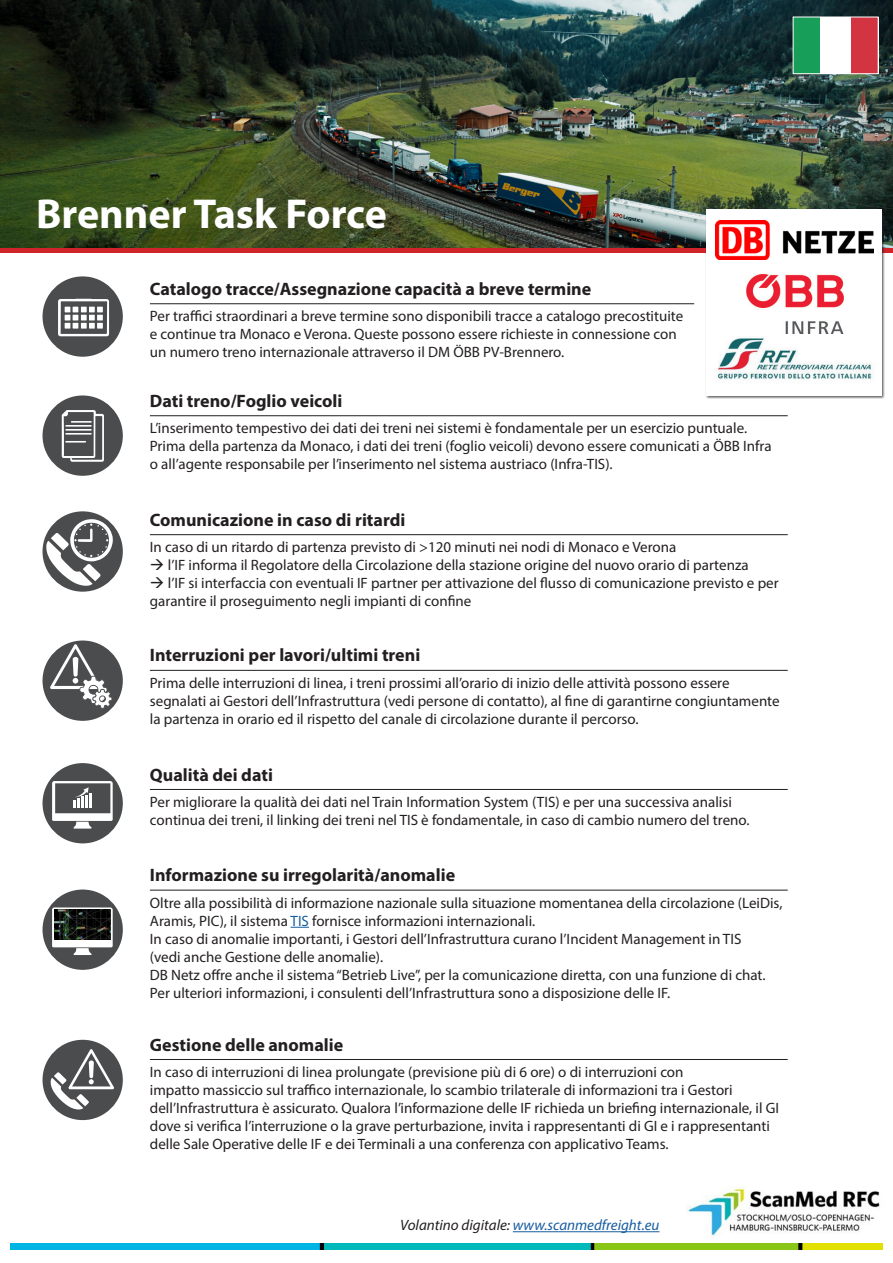
<style>
.page{position:relative;width:893px;height:1263px;background:#fff}
.page>*{position:absolute;margin:0;border:0;box-sizing:border-box;transform-origin:0 0}
.t1{font:700 42px "Myriad Pro";color:#fff}
.Ü1{font:700 18px "Myriad Pro";color:#231f20}
.Text{font:15px/18px "Myriad Pro";color:#231f20}
.t2{font:italic 15px "Myriad Pro";color:#175d9e}
.s1{color:#175d9e}
.s2{color:#231f20}
</style>
<div class="page">
<img style="left:0;top:0;width:893px;height:249px">
<hr style="left:0;top:249px;width:893px;height:4px;background:#d1232a">
<div style="left:705px;top:209px;width:180px;height:190px;background:#231f20;opacity:.75"></div>
<div style="left:706px;top:209px;width:175px;height:186px;background:#fff"></div>
<img style="left:11px;top:1243px;width:871px;height:6px">
<img style="left:686px;top:1187px;width:194px;height:49px">
<img style="left:717px;top:336px;width:156px;height:44px">
<svg style="left:785px;top:282px;width:59px;height:52px"></svg>
<img style="left:746px;top:274px;width:97px;height:59px">
<img style="left:715px;top:220px;width:159px;height:39px">
<hr style="left:150px;top:534px;width:638px;height:1px;background:#231f20">
<div style="left:43px;top:511px;width:80px;height:81px;background:#4b4c4d;border-radius:50%"></div>
<svg style="left:46px;top:519px;width:67px;height:67px"></svg>
<div style="left:43px;top:640px;width:80px;height:81px;background:#4b4c4d;border-radius:50%"></div>
<hr style="left:150px;top:670px;width:638px;height:1px;background:#231f20">
<svg style="left:50px;top:644px;width:62px;height:65px"></svg>
<hr style="left:150px;top:415px;width:638px;height:1px;background:#231f20">
<div style="left:43px;top:395px;width:80px;height:81px;background:#4b4c4d;border-radius:50%"></div>
<svg style="left:62px;top:410px;width:42px;height:52px"></svg>
<hr style="left:71px;top:421px;width:21px;height:2px;background:#fff">
<hr style="left:65px;top:425px;width:27px;height:2px;background:#fff">
<hr style="left:65px;top:429px;width:27px;height:2px;background:#fff">
<hr style="left:65px;top:433px;width:27px;height:2px;background:#fff">
<hr style="left:65px;top:441px;width:21px;height:2px;background:#fff">
<hr style="left:150px;top:303px;width:544px;height:1px;background:#231f20">
<div style="left:43px;top:276px;width:80px;height:81px;background:#4b4c4d;border-radius:50%"></div>
<svg style="left:58px;top:299px;width:51px;height:37px"></svg>
<div style="left:43px;top:1040px;width:80px;height:80px;background:#4b4c4d;border-radius:50%"></div>
<svg style="left:51px;top:1049px;width:63px;height:60px"></svg>
<hr style="left:150px;top:1059px;width:638px;height:1px;background:#231f20">
<hr style="left:150px;top:890px;width:638px;height:1px;background:#231f20">
<svg style="left:291px;top:927px;width:18px;height:1px"></svg>
<div style="left:43px;top:889px;width:80px;height:81px;background:#4b4c4d;border-radius:50%"></div>
<svg style="left:52px;top:907px;width:61px;height:48px"></svg>
<img style="left:54px;top:909px;width:56px;height:31px">
<hr style="left:150px;top:789px;width:638px;height:1px;background:#231f20">
<div style="left:43px;top:763px;width:80px;height:80px;background:#4b4c4d;border-radius:50%"></div>
<svg style="left:52px;top:781px;width:61px;height:48px"></svg>
<hr style="left:513px;top:1231px;width:146px;height:1px;background:#175d9e">
<div style="left:793px;top:17px;width:85px;height:57px;background:#179e58"></div>
<div style="left:820px;top:17px;width:58px;height:57px;background:#fff"></div>
<div style="left:851px;top:17px;width:27px;height:57px;background:#d23441"></div>
<div style="left:793px;top:17px;width:85px;height:57px;border:1px solid #fff"></div>
<p class="t1" style="left:36px;top:186px;width:352px">Brenner Task Force</p>
<p class="Ü1" style="left:150px;top:277px;width:443px">Catalogo tracce/Assegnazione capacità a breve termine</p>
<p class="Text" style="left:150px;top:307px;width:535px">Per traffici straordinari a breve termine sono disponibili tracce a catalogo precostituite e continue tra Monaco e Verona. Queste possono essere richieste in connessione con un numero treno internazionale attraverso il DM ÖBB PV-Brennero.</p>
<p class="Ü1" style="left:150px;top:389px;width:194px">Dati treno/Foglio veicoli</p>
<p class="Text" style="left:150px;top:419px;width:599px">L’inserimento tempestivo dei dati dei treni nei sistemi è fondamentale per un esercizio puntuale.</p>
<p class="Text" style="left:150px;top:437px;width:623px">Prima della partenza da Monaco, i dati dei treni (foglio veicoli) devono essere comunicati a ÖBB Infra</p>
<p class="Text" style="left:150px;top:455px;width:464px">o all’agente responsabile per l’inserimento nel sistema austriaco (Infra-TIS).</p>
<p class="Ü1" style="left:150px;top:508px;width:257px">Comunicazione in caso di ritardi</p>
<p class="Text" style="left:150px;top:538px;width:528px">In caso di un ritardo di partenza previsto di &gt;120 minuti nei nodi di Monaco e Verona</p>
<p class="Text" style="left:150px;top:556px;width:600px">→ l’IF informa il Regolatore della Circolazione della stazione origine del nuovo orario di partenza</p>
<p class="Text" style="left:150px;top:574px;width:630px">→ l’IF si interfaccia con eventuali IF partner per attivazione del flusso di comunicazione previsto e per garantire il proseguimento negli impianti di confine</p>
<p class="Ü1" style="left:150px;top:644px;width:272px">Interruzioni per lavori/ultimi treni</p>
<p class="Text" style="left:150px;top:674px;width:631px">Prima delle interruzioni di linea, i treni prossimi all’orario di inizio delle attività possono essere segnalati ai Gestori dell’Infrastruttura (vedi persone di contatto), al fine di garantirne congiuntamente la partenza in orario ed il rispetto del canale di circolazione durante il percorso.</p>
<p class="Ü1" style="left:150px;top:763px;width:125px">Qualità dei dati</p>
<p class="Text" style="left:150px;top:793px;width:601px">Per migliorare la qualità dei dati nel Train Information System (TIS) e per una successiva analisi continua dei treni, il linking dei treni nel TIS è fondamentale, in caso di cambio numero del treno.</p>
<p class="Ü1" style="left:150px;top:863px;width:307px">Informazione su irregolarità/anomalie</p>
<p class="Text" style="left:150px;top:893px;width:634px">Oltre alla possibilità di informazione nazionale sulla situazione momentanea della circolazione (LeiDis,<br>Aramis, PIC), il sistema <span class="s1">TIS</span> fornisce informazioni internazionali.</p>
<p class="Text" style="left:150px;top:929px;width:593px">In caso di anomalie importanti, i Gestori dell’Infrastruttura curano l’Incident Management in TIS</p>
<p class="Text" style="left:150px;top:947px;width:235px">(vedi anche Gestione delle anomalie).</p>
<p class="Text" style="left:150px;top:965px;width:617px">DB Netz offre anche il sistema “Betrieb Live”, per la comunicazione diretta, con una funzione di chat.</p>
<p class="Text" style="left:150px;top:983px;width:522px">Per ulteriori informazioni, i consulenti dell’Infrastruttura sono a disposizione delle IF.</p>
<p class="Ü1" style="left:150px;top:1033px;width:195px">Gestione delle anomalie</p>
<p class="Text" style="left:150px;top:1063px;width:631px">In caso di interruzioni di linea prolungate (previsione più di 6 ore) o di interruzioni con<br>impatto massiccio sul traffico internazionale, lo scambio trilaterale di informazioni tra i Gestori dell’Infrastruttura è assicurato. Qualora l’informazione delle IF richieda un briefing internazionale, il GI dove si verifica l’interruzione o la grave perturbazione, invita i rappresentanti di GI e i rappresentanti delle Sale Operative delle IF e dei Terminali a una conferenza con applicativo Teams.</p>
<p class="t2" style="left:400px;top:1216px;width:261px"><span class="s2">Volantino digitale:</span> www.scanmedfreight.eu</p>
</div>
